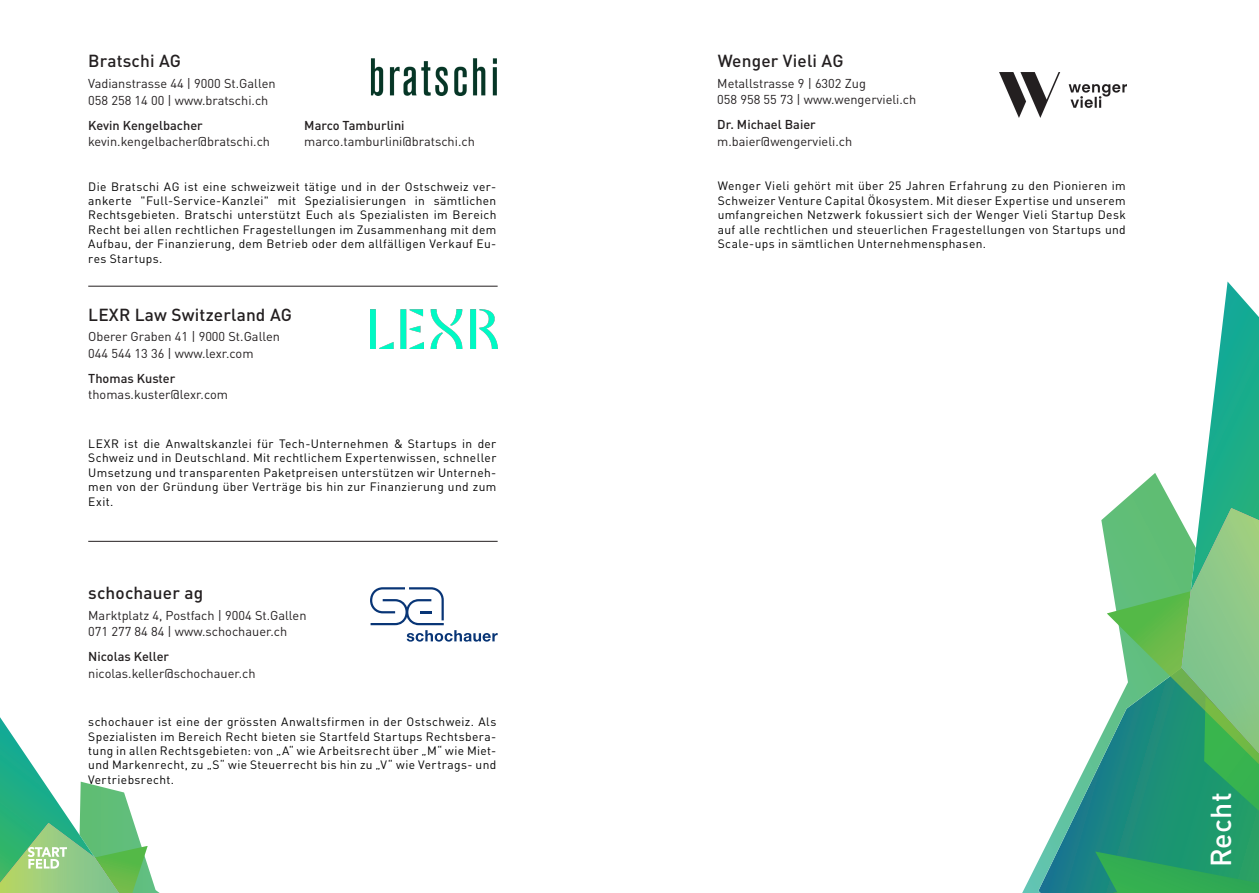
<style>
.page{position:relative;width:1259px;height:893px;background:#fff}
.page>*{position:absolute;margin:0;border:0;box-sizing:border-box;transform-origin:0 0}
.Untertitel_Vorderseite{font:500 28.5px "DIN Pro";letter-spacing:.01em;color:#fff}
.t1{font:500 17.25px "DIN Pro";letter-spacing:.01em;color:#231f20}
.Lauftext{font:12.75px/16.5px "DIN Pro";color:#231f20}
.Lauftext-2{font:500 12.75px "DIN Pro";color:#231f20}
.Haupttitel_Vorderseite{font:12px/14.4px "DIN Pro";letter-spacing:.03em;color:#030303;text-align:justify}
.s1{font-weight:500}
</style>
<div class="page">
<img style="left:999px;top:72px;width:127px;height:46px">
<svg style="left:370px;top:587px;width:127px;height:55px"></svg>
<hr style="left:88px;top:541px;width:409px;height:1px;background:#231f20">
<img style="left:370px;top:309px;width:127px;height:40px">
<hr style="left:88px;top:286px;width:409px;height:1px;background:#231f20">
<img style="left:370px;top:58px;width:127px;height:38px">
<svg style="left:1196px;top:811px;width:63px;height:40px;background:#209b6a"></svg>
<svg style="left:1022px;top:516px;width:174px;height:377px"></svg>
<svg style="left:1106px;top:282px;width:153px;height:529px"></svg>
<svg style="left:1057px;top:851px;width:202px;height:42px;background:#269b67"></svg>
<svg style="left:0;top:717px;width:160px;height:176px"></svg>
<img style="left:26px;top:846px;width:44px;height:25px">
<p class="t1" style="left:88px;top:48px;width:94px">Bratschi AG</p>
<p class="Lauftext" style="left:88px;top:75px;width:189px">Vadianstrasse 44 | 9000 St.Gallen<br>058 258 14 00 | www.bratschi.ch</p>
<p class="Lauftext-2" style="left:88px;top:115px;width:116px">Kevin Kengelbacher</p>
<p class="Lauftext-2" style="left:304px;top:115px;width:102px">Marco Tamburlini</p>
<p class="Lauftext" style="left:88px;top:133px;width:183px">kevin.kengelbacher@bratschi.ch</p>
<p class="Lauftext" style="left:304px;top:133px;width:172px">marco.tamburlini@bratschi.ch</p>
<p class="Haupttitel_Vorderseite" style="left:88px;top:178px;width:410px">Die Bratschi AG ist eine schweizweit tätige und in der Ostschweiz ver&shy;ankerte "Full-Service-Kanzlei" mit Spezialisierungen in sämtlichen Rechtsgebieten. Bratschi unterstützt Euch als Spezialisten im Bereich Recht bei allen rechtlichen Fragestellungen im Zusammenhang mit dem Aufbau, der Finanzierung, dem Betrieb oder dem allfälligen Verkauf Eu&shy;res Startups.</p>
<p class="t1" style="left:88px;top:301px;width:205px">LEXR Law Switzerland AG</p>
<p class="Lauftext" style="left:88px;top:328px;width:193px">Oberer Graben 41 | 9000 St.Gallen<br>044 544 13 36 | www.lexr.com</p>
<p class="Lauftext" style="left:88px;top:369px;width:141px"><span class="s1">Thomas Kuster </span>thomas.kuster@lexr.com</p>
<p class="Haupttitel_Vorderseite" style="left:88px;top:436px;width:410px">LEXR ist die Anwaltskanzlei für Tech-Unternehmen &amp; Startups in der Schweiz und in Deutschland. Mit rechtlichem Expertenwissen, schneller Umsetzung und transparenten Paketpreisen unterstützen wir Unterneh&shy;men von der Gründung über Verträge bis hin zur Finanzierung und zum Exit.</p>
<p class="t1" style="left:88px;top:580px;width:116px">schochauer ag</p>
<p class="Lauftext" style="left:88px;top:606px;width:220px">Marktplatz 4, Postfach | 9004 St.Gallen<br>071 277 84 84 | www.schochauer.ch</p>
<p class="Lauftext" style="left:88px;top:647px;width:169px"><span class="s1">Nicolas Keller </span>nicolas.keller@schochauer.ch</p>
<p class="Haupttitel_Vorderseite" style="left:88px;top:714px;width:410px">schochauer ist eine der grössten Anwaltsfirmen in der Ostschweiz. Als Spezialisten im Bereich Recht bieten sie Startfeld Startups Rechtsbera&shy;tung in allen Rechtsgebieten: von „A“ wie Arbeitsrecht über „M“ wie Miet&shy;und Markenrecht, zu „S“ wie Steuerrecht bis hin zu „V“ wie Vertrags- und Vertriebsrecht.</p>
<p class="t1" style="left:717px;top:48px;width:127px">Wenger Vieli AG</p>
<p class="Lauftext" style="left:717px;top:74px;width:201px">Metallstrasse 9 | 6302 Zug<br>058 958 55 73 | www.wengervieli.ch</p>
<p class="Lauftext" style="left:717px;top:115px;width:136px"><span class="s1">Dr. Michael Baier </span>m.baier@wengervieli.ch</p>
<p class="Haupttitel_Vorderseite" style="left:717px;top:178px;width:410px">Wenger Vieli gehört mit über 25 Jahren Erfahrung zu den Pionieren im Schweizer Venture Capital Ökosystem. Mit dieser Expertise und unserem umfangreichen Netzwerk fokussiert sich der Wenger Vieli Startup Desk auf alle rechtlichen und steuerlichen Fragestellungen von Startups und Scale-ups in sämtlichen Unternehmensphasen.</p>
<p class="Untertitel_Vorderseite" style="left:1198px;top:867px;width:76px;rotate:-90deg">Recht</p>
</div>
